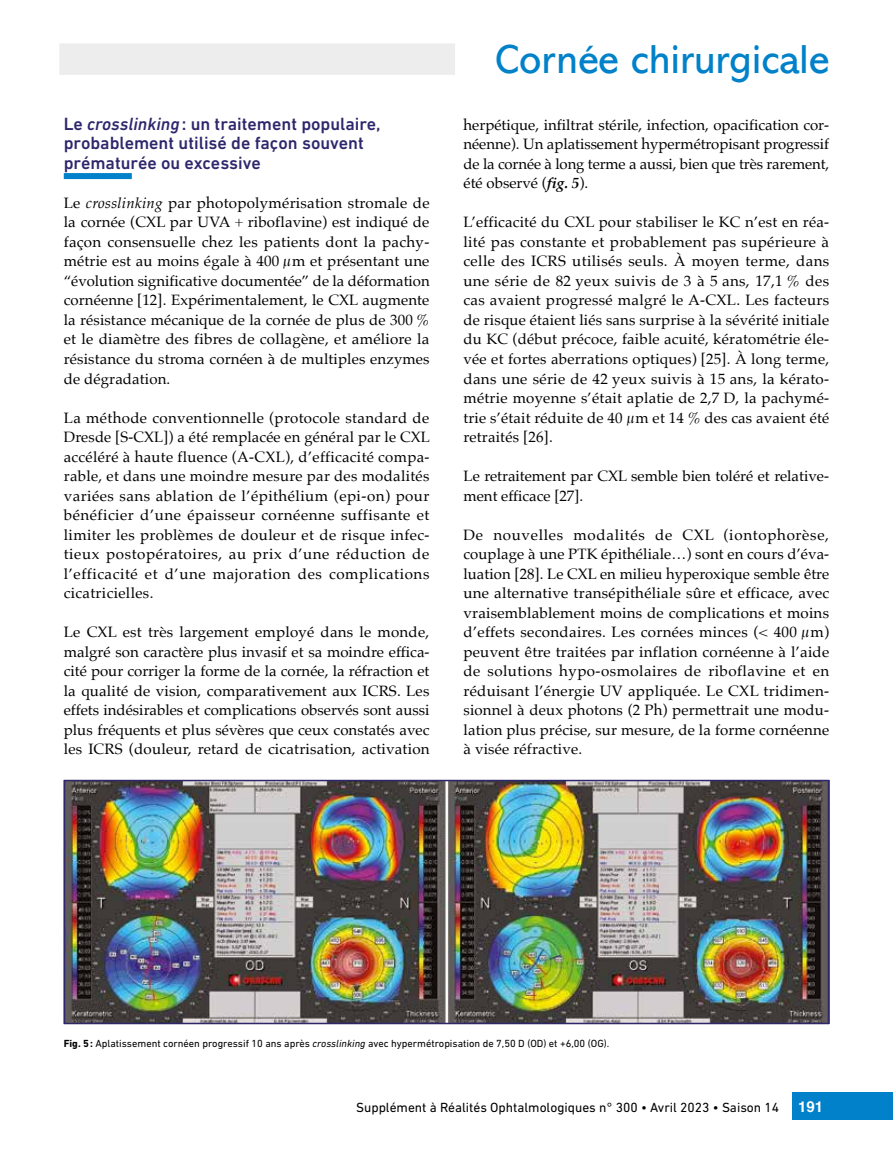
<style>
.page{position:relative;width:893px;height:1149px;background:#fff}
.page>*{position:absolute;margin:0;border:0;box-sizing:border-box;transform-origin:0 0}
.t1{font:40.5px "Abadi";color:#0081c9}
.t2{font:500 18px/19.5px "DIN Next LT Pro";color:#2e276c}
.t3{font:15px/19.5px "Palatino";letter-spacing:.01em;color:#000;text-align:justify}
.t4{font:700 15px "Helvetica";color:#fff}
.t5{font:13.5px "DIN Next LT Pro";color:#000}
.t6{font:10.5px "DIN Next LT Pro";color:#000}
.s1{font-style:italic}
.s2{font-weight:700;font-style:italic}
.s3{font-weight:700}
</style>
<div class="page">
<div style="left:792px;top:1092px;width:101px;height:27px;background:#0081c9"></div>
<div style="left:59px;top:43px;width:396px;height:32px;background:#ededed"></div>
<div style="left:64px;top:173px;width:68px;height:6px;background:#0081c9"></div>
<img style="left:67px;top:782px;width:759px;height:238px">
<div style="left:64px;top:779px;width:765px;height:244px;border:2px solid #2e276c"></div>
<p class="t2" style="left:64px;top:114px;width:318px">Le <span class="s1">crosslinking</span>: un traitement populaire, probablement utilisé de façon souvent prématurée ou excessive</p>
<p class="t3" style="left:64px;top:193px;width:367px">Le <span class="s1">crosslinking</span> par photopolymérisation stromale de la cornée (CXL par UVA + riboflavine) est indiqué de façon consensuelle chez les patients dont la pachy&shy;métrie est au moins égale à 400 µm et présentant une “évolution significative documentée” de la déformation cornéenne [12]. Expérimentalement, le CXL augmente la résistance mécanique de la cornée de plus de 300 % et le diamètre des fibres de collagène, et améliore la résistance du stroma cornéen à de multiples enzymes de dégradation.</p>
<p class="t3" style="left:64px;top:407px;width:368px">La méthode conventionnelle (protocole standard de Dresde [S-CXL]) a été remplacée en général par le CXL accéléré à haute fluence (A-CXL), d’efficacité compa&shy;rable, et dans une moindre mesure par des modalités variées sans ablation de l’épithélium (epi-on) pour bénéficier d’une épaisseur cornéenne suffisante et limiter les problèmes de douleur et de risque infec&shy;tieux postopératoires, au prix d’une réduction de l’efficacité et d’une majoration des complications cicatricielles.</p>
<p class="t3" style="left:64px;top:622px;width:367px">Le CXL est très largement employé dans le monde, malgré son caractère plus invasif et sa moindre effica&shy;cité pour corriger la forme de la cornée, la réfraction et la qualité de vision, comparativement aux ICRS. Les effets indésirables et complications observés sont aussi plus fréquents et plus sévères que ceux constatés avec les ICRS (douleur, retard de cicatrisation, activation</p>
<h1 class="t1" style="left:496px;top:37px;width:335px">Cornée chirurgicale</h1>
<p class="t3" style="left:463px;top:115px;width:367px">herpétique, infiltrat stérile, infection, opacification cor&shy;néenne). Un aplatissement hypermétropisant progressif de la cornée à long terme a aussi, bien que très rarement, été observé (<span class="s2">fig. 5</span>).</p>
<p class="t3" style="left:463px;top:212px;width:367px">L’efficacité du CXL pour stabiliser le KC n’est en réa&shy;lité pas constante et probablement pas supérieure à celle des ICRS utilisés seuls. À moyen terme, dans une série de 82 yeux suivis de 3 à 5 ans, 17,1 % des cas avaient progressé malgré le A-CXL. Les facteurs de risque étaient liés sans surprise à la sévérité initiale du KC (début précoce, faible acuité, kératométrie éle&shy;vée et fortes aberrations optiques) [25]. À long terme, dans une série de 42 yeux suivis à 15 ans, la kérato&shy;métrie moyenne s’était aplatie de 2,7 D, la pachymé&shy;trie s’était réduite de 40 µm et 14 % des cas avaient été retraités [26].</p>
<p class="t3" style="left:463px;top:466px;width:367px">Le retraitement par CXL semble bien toléré et relative&shy;ment efficace [27].</p>
<p class="t3" style="left:463px;top:524px;width:367px">De nouvelles modalités de CXL (iontophorèse, couplage à une PTK épithéliale…) sont en cours d’éva&shy;luation [28]. Le CXL en milieu hyperoxique semble être une alternative transépithéliale sûre et efficace, avec vraisemblablement moins de complications et moins d’effets secondaires. Les cornées minces (&lt; 400 µm) peuvent être traitées par inflation cornéenne à l’aide de solutions hypo-osmolaires de riboflavine et en réduisant l’énergie UV appliquée. Le CXL tridimen&shy;sionnel à deux photons (2 Ph) permettrait une modu&shy;lation plus précise, sur mesure, de la forme cornéenne à visée réfractive.</p>
<p class="t6" style="left:64px;top:1036px;width:547px"><span class="s3">Fig. 5:</span> Aplatissement cornéen progressif 10 ans après <span class="s1">crosslinking</span> avec hypermétropisation de 7,50 D (OD) et +6,00 (OG).</p>
<p class="t5" style="left:356px;top:1098px;width:424px">Supplément à Réalités Ophtalmologiques n° 300 • Avril 2023 • Saison 14</p>
<p class="t4" style="left:798px;top:1094px;width:27px">191</p>
</div>
